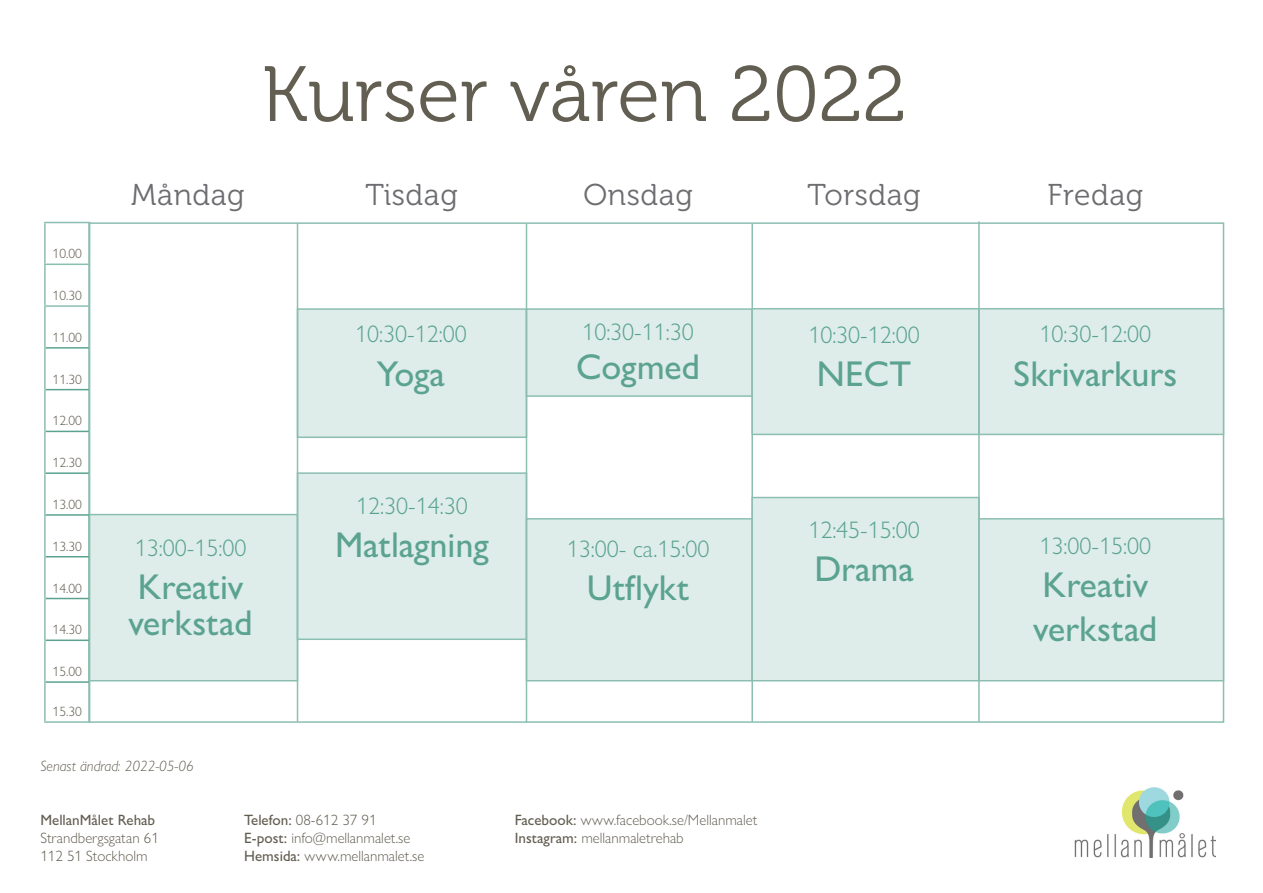
<style>
.page{position:relative;width:1263px;height:893px;background:#fff}
.page>*{position:absolute;margin:0;border:0;box-sizing:border-box;transform-origin:0 0}
.t1{font:78px "Museo 300";color:#635e52}
.t2{font:500 36px "Gill Sans Nova";color:#5ba390}
.t3{font:30px "Museo 300";letter-spacing:.02em;color:#6c6d70}
.t4{font:300 24px "Gill Sans Nova";color:#5ba390}
.t5{font:300 15px/18px "Gill Sans Nova";color:#635e52}
.t6{font:italic 300 15px "Gill Sans Nova";color:#635e52}
.t7{font:500 15px "Gill Sans Nova";color:#635e52}
.t8{font:300 13.5px "Gill Sans Nova";color:#635e52}
.s1{font-weight:500}
</style>
<div class="page">
<div style="left:88px;top:514px;width:210px;height:167px;background:#deede9;border:2px solid #8cbeb1"></div>
<div style="left:297px;top:308px;width:230px;height:130px;background:#deede9;border:2px solid #8cbeb1"></div>
<div style="left:297px;top:472px;width:230px;height:168px;background:#deede9;border:2px solid #8cbeb1"></div>
<div style="left:526px;top:308px;width:227px;height:89px;background:#deede9;border:2px solid #8cbeb1"></div>
<div style="left:526px;top:518px;width:227px;height:163px;background:#deede9;border:2px solid #8cbeb1"></div>
<div style="left:751px;top:308px;width:228px;height:127px;background:#deede9;border:2px solid #8cbeb1"></div>
<div style="left:751px;top:497px;width:229px;height:184px;background:#deede9;border:2px solid #8cbeb1"></div>
<div style="left:978px;top:308px;width:246px;height:127px;background:#deede9;border:2px solid #8cbeb1"></div>
<div style="left:978px;top:518px;width:246px;height:163px;background:#deede9;border:2px solid #8cbeb1"></div>
<hr style="left:297px;top:223px;width:1px;height:499px;background:#8cbeb1">
<hr style="left:526px;top:224px;width:1px;height:498px;background:#8cbeb1">
<hr style="left:751px;top:224px;width:2px;height:498px;background:#8cbeb1">
<hr style="left:978px;top:221px;width:2px;height:501px;background:#8cbeb1">
<hr style="left:44px;top:264px;width:46px;height:1px;background:#8cbeb1">
<hr style="left:44px;top:305px;width:46px;height:2px;background:#8cbeb1">
<hr style="left:44px;top:222px;width:46px;height:1px;background:#8cbeb1">
<hr style="left:44px;top:223px;width:2px;height:41px;background:#8cbeb1">
<hr style="left:89px;top:223px;width:1px;height:41px;background:#8cbeb1">
<hr style="left:44px;top:265px;width:2px;height:40px;background:#8cbeb1">
<hr style="left:89px;top:265px;width:1px;height:40px;background:#8cbeb1">
<hr style="left:44px;top:307px;width:2px;height:41px;background:#8cbeb1">
<hr style="left:89px;top:307px;width:1px;height:41px;background:#8cbeb1">
<hr style="left:44px;top:348px;width:2px;height:42px;background:#8cbeb1">
<hr style="left:89px;top:348px;width:1px;height:42px;background:#8cbeb1">
<hr style="left:44px;top:390px;width:2px;height:41px;background:#8cbeb1">
<hr style="left:89px;top:390px;width:1px;height:41px;background:#8cbeb1">
<hr style="left:44px;top:431px;width:2px;height:42px;background:#8cbeb1">
<hr style="left:89px;top:431px;width:1px;height:42px;background:#8cbeb1">
<hr style="left:44px;top:473px;width:2px;height:42px;background:#8cbeb1">
<hr style="left:89px;top:473px;width:1px;height:42px;background:#8cbeb1">
<hr style="left:44px;top:515px;width:2px;height:42px;background:#8cbeb1">
<hr style="left:89px;top:515px;width:1px;height:42px;background:#8cbeb1">
<hr style="left:44px;top:557px;width:2px;height:41px;background:#8cbeb1">
<hr style="left:89px;top:557px;width:1px;height:41px;background:#8cbeb1">
<hr style="left:44px;top:598px;width:2px;height:42px;background:#8cbeb1">
<hr style="left:89px;top:598px;width:1px;height:42px;background:#8cbeb1">
<hr style="left:44px;top:640px;width:2px;height:42px;background:#8cbeb1">
<hr style="left:89px;top:640px;width:1px;height:42px;background:#8cbeb1">
<hr style="left:44px;top:682px;width:2px;height:39px;background:#8cbeb1">
<hr style="left:89px;top:682px;width:1px;height:39px;background:#8cbeb1">
<hr style="left:44px;top:721px;width:46px;height:2px;background:#8cbeb1">
<hr style="left:46px;top:347px;width:43px;height:2px;background:#5ba390">
<hr style="left:46px;top:389px;width:43px;height:1px;background:#5ba390">
<hr style="left:46px;top:431px;width:43px;height:1px;background:#5ba390">
<hr style="left:46px;top:472px;width:43px;height:2px;background:#5ba390">
<hr style="left:46px;top:514px;width:43px;height:2px;background:#5ba390">
<hr style="left:46px;top:556px;width:43px;height:1px;background:#5ba390">
<hr style="left:46px;top:598px;width:43px;height:1px;background:#5ba390">
<hr style="left:46px;top:639px;width:43px;height:2px;background:#5ba390">
<hr style="left:46px;top:681px;width:43px;height:2px;background:#5ba390">
<img style="left:1075px;top:787px;width:140px;height:70px">
<p class="t1" style="left:262px;top:52px;width:646px">Kurser våren 2022</p>
<p class="t8" style="left:53px;top:245px;width:31px">10.00</p>
<p class="t8" style="left:53px;top:287px;width:31px">10.30</p>
<p class="t8" style="left:53px;top:329px;width:31px">11.00</p>
<p class="t8" style="left:53px;top:371px;width:31px">11.30</p>
<p class="t8" style="left:53px;top:413px;width:31px">12.00</p>
<p class="t8" style="left:53px;top:454px;width:31px">12.30</p>
<p class="t8" style="left:53px;top:496px;width:31px">13.00</p>
<p class="t8" style="left:53px;top:538px;width:31px">13.30</p>
<p class="t8" style="left:53px;top:580px;width:31px">14.00</p>
<p class="t8" style="left:53px;top:621px;width:31px">14.30</p>
<p class="t8" style="left:53px;top:663px;width:31px">15.00</p>
<p class="t8" style="left:53px;top:703px;width:31px">15.30</p>
<p class="t3" style="left:131px;top:178px;width:115px">Måndag</p>
<p class="t3" style="left:366px;top:178px;width:94px">Tisdag</p>
<p class="t3" style="left:583px;top:178px;width:111px">Onsdag</p>
<p class="t3" style="left:807px;top:178px;width:115px">Torsdag</p>
<p class="t3" style="left:1047px;top:178px;width:97px">Fredag</p>
<p class="t4" style="left:135px;top:533px;width:113px">13:00-15:00</p>
<p class="t2" style="left:138px;top:565px;width:107px">Kreativ</p>
<p class="t2" style="left:128px;top:601px;width:126px">verkstad</p>
<p class="t4" style="left:355px;top:320px;width:113px">10:30-12:00</p>
<p class="t2" style="left:377px;top:351px;width:69px">Yoga</p>
<p class="t4" style="left:356px;top:491px;width:113px">12:30-14:30</p>
<p class="t2" style="left:335px;top:523px;width:155px">Matlagning</p>
<p class="t4" style="left:582px;top:317px;width:113px">10:30-11:30</p>
<p class="t2" style="left:576px;top:345px;width:126px">Cogmed</p>
<p class="t4" style="left:567px;top:534px;width:144px">13:00- ca.15:00</p>
<p class="t2" style="left:587px;top:566px;width:104px">Utflykt</p>
<p class="t4" style="left:808px;top:320px;width:113px">10:30-12:00</p>
<p class="t2" style="left:817px;top:352px;width:96px">NECT</p>
<p class="t4" style="left:808px;top:515px;width:113px">12:45-15:00</p>
<p class="t2" style="left:814px;top:547px;width:101px">Drama</p>
<p class="t4" style="left:1039px;top:320px;width:113px">10:30-12:00</p>
<p class="t2" style="left:1013px;top:351px;width:166px">Skrivarkurs</p>
<p class="t4" style="left:1039px;top:531px;width:113px">13:00-15:00</p>
<p class="t2" style="left:1042px;top:563px;width:107px">Kreativ</p>
<p class="t2" style="left:1033px;top:606px;width:126px">verkstad</p>
<p class="t6" style="left:40px;top:757px;width:155px">Senast ändrad: 2022-05-06</p>
<p class="t7" style="left:40px;top:811px;width:116px">MellanMålet Rehab</p>
<p class="t5" style="left:40px;top:829px;width:120px">Strandbergsgatan 61<br>112 51 Stockholm</p>
<p class="t5" style="left:244px;top:811px;width:134px"><span class="s1">Telefon:</span> 08-612 37 91</p>
<p class="t5" style="left:244px;top:829px;width:182px"><span class="s1">E-post:</span> info@mellanmalet.se<br><span class="s1">Hemsida:</span> www.mellanmalet.se</p>
<p class="t5" style="left:515px;top:811px;width:244px"><span class="s1">Facebook:</span> www.facebook.se/Mellanmalet</p>
<p class="t5" style="left:515px;top:829px;width:170px"><span class="s1">Instagram:</span> mellanmaletrehab</p>
</div>
